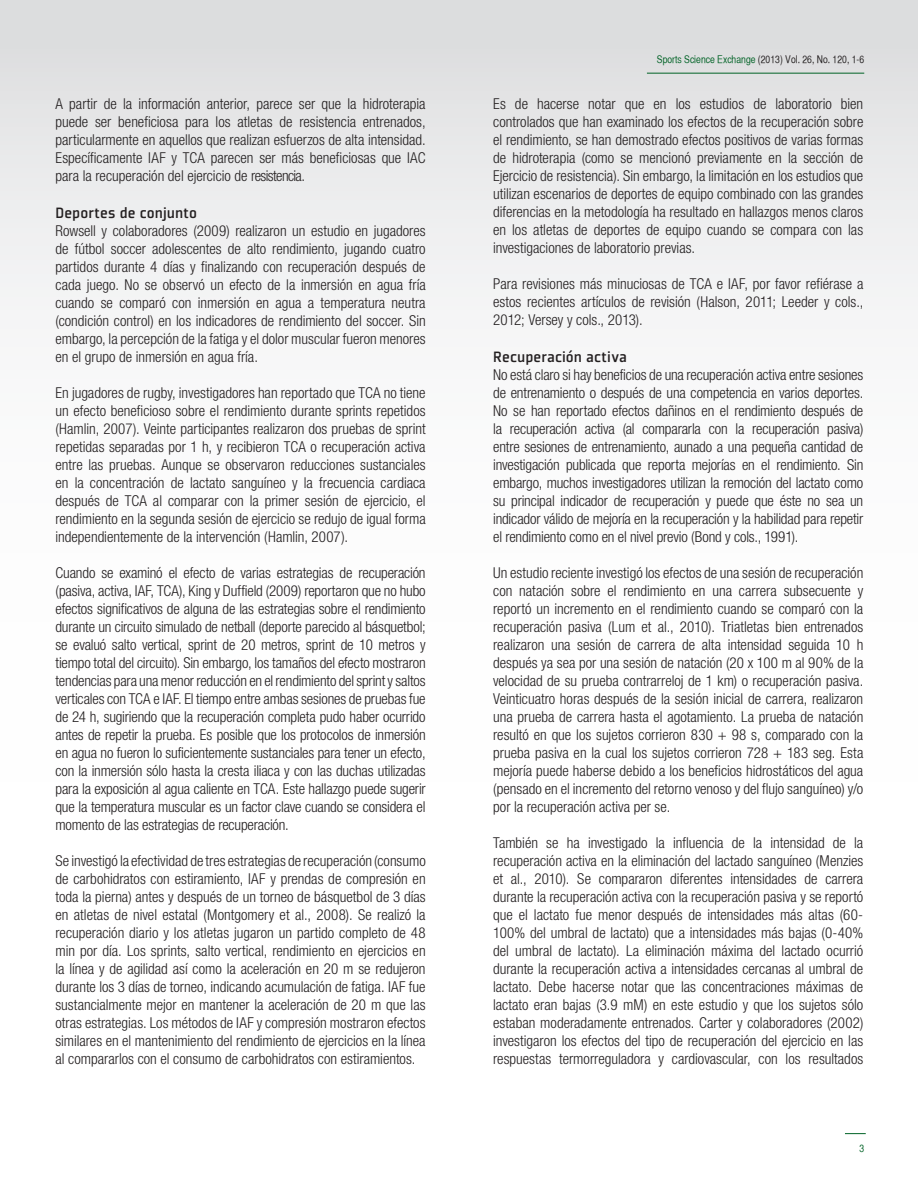
<style>
.page{position:relative;width:918px;height:1188px;background:#fff}
.page>*{position:absolute;margin:0;border:0;box-sizing:border-box;transform-origin:0 0}
.Headings{font:500 16.5px "Plexes Pro";letter-spacing:.005em;color:#231f20}
.t1{font:300 condensed 15px/18px "Helvetica Neue LT Std";color:#231f20;text-align:justify}
.t2{font:10.5px "Helvetica CY Plain";color:#231f20}
.t3{font:10.5px "Helvetica CY Plain";color:#016226}
.s1{color:#016226}
</style>
<div class="page">
<div style="left:0;top:0;width:918px;height:1188px;background:linear-gradient(to bottom,#e8e9ea,#fff)"></div>
<hr style="left:647px;top:73px;width:217px;height:1px;background:#016226">
<svg style="left:845px;top:1133px;width:21px;height:1px"></svg>
<p class="t1" style="left:56px;top:95px;width:372px">A partir de la información anterior, parece ser que la hidroterapia puede ser beneficiosa para los atletas de resistencia entrenados, particularmente en aquellos que realizan esfuerzos de alta intensidad.<br>Específicamente IAF y TCA parecen ser más beneficiosas que IAC para la recuperación del ejercicio de resistencia.</p>
<p class="Headings" style="left:56px;top:203px;width:143px">Deportes de conjunto</p>
<p class="t1" style="left:56px;top:222px;width:372px">Rowsell y colaboradores (2009) realizaron un estudio en jugadores de fútbol soccer adolescentes de alto rendimiento, jugando cuatro partidos durante 4 días y finalizando con recuperación después de cada juego. No se observó un efecto de la inmersión en agua fría cuando se comparó con inmersión en agua a temperatura neutra (condición control) en los indicadores de rendimiento del soccer. Sin embargo, la percepción de la fatiga y el dolor muscular fueron menores en el grupo de inmersión en agua fría.</p>
<p class="t1" style="left:56px;top:384px;width:372px">En jugadores de rugby, investigadores han reportado que TCA no tiene un efecto beneficioso sobre el rendimiento durante sprints repetidos (Hamlin, 2007). Veinte participantes realizaron dos pruebas de sprint repetidas separadas por 1 h, y recibieron TCA o recuperación activa entre las pruebas. Aunque se observaron reducciones sustanciales en la concentración de lactato sanguíneo y la frecuencia cardiaca después de TCA al comparar con la primer sesión de ejercicio, el rendimiento en la segunda sesión de ejercicio se redujo de igual forma independientemente de la intervención (Hamlin, 2007).</p>
<p class="t1" style="left:56px;top:564px;width:372px">Cuando se examinó el efecto de varias estrategias de recuperación (pasiva, activa, IAF, TCA), King y Duffield (2009) reportaron que no hubo efectos significativos de alguna de las estrategias sobre el rendimiento durante un circuito simulado de netball (deporte parecido al básquetbol; se evaluó salto vertical, sprint de 20 metros, sprint de 10 metros y tiempo total del circuito). Sin embargo, los tamaños del efecto mostraron tendencias para una menor reducción en el rendimiento del sprint y saltos verticales con TCA e IAF. El tiempo entre ambas sesiones de pruebas fue de 24 h, sugiriendo que la recuperación completa pudo haber ocurrido antes de repetir la prueba. Es posible que los protocolos de inmersión en agua no fueron lo suficientemente sustanciales para tener un efecto, con la inmersión sólo hasta la cresta iliaca y con las duchas utilizadas para la exposición al agua caliente en TCA. Este hallazgo puede sugerir que la temperatura muscular es un factor clave cuando se considera el momento de las estrategias de recuperación.</p>
<p class="t1" style="left:56px;top:852px;width:372px">Se investigó la efectividad de tres estrategias de recuperación (consumo de carbohidratos con estiramiento, IAF y prendas de compresión en toda la pierna) antes y después de un torneo de básquetbol de 3 días en atletas de nivel estatal (Montgomery et al., 2008). Se realizó la recuperación diario y los atletas jugaron un partido completo de 48 min por día. Los sprints, salto vertical, rendimiento en ejercicios en la línea y de agilidad así como la aceleración en 20 m se redujeron durante los 3 días de torneo, indicando acumulación de fatiga. IAF fue sustancialmente mejor en mantener la aceleración de 20 m que las otras estrategias. Los métodos de IAF y compresión mostraron efectos similares en el mantenimiento del rendimiento de ejercicios en la línea al compararlos con el consumo de carbohidratos con estiramientos.</p>
<p class="t2" style="left:657px;top:53px;width:209px"><span class="s1">Sports Science Exchange</span> (2013) Vol. 26, No. 120, 1-6</p>
<p class="t1" style="left:493px;top:95px;width:372px">Es de hacerse notar que en los estudios de laboratorio bien controlados que han examinado los efectos de la recuperación sobre el rendimiento, se han demostrado efectos positivos de varias formas de hidroterapia (como se mencionó previamente en la sección de Ejercicio de resistencia). Sin embargo, la limitación en los estudios que utilizan escenarios de deportes de equipo combinado con las grandes diferencias en la metodología ha resultado en hallazgos menos claros en los atletas de deportes de equipo cuando se compara con las investigaciones de laboratorio previas.</p>
<p class="t1" style="left:493px;top:275px;width:372px">Para revisiones más minuciosas de TCA e IAF, por favor refiérase a estos recientes artículos de revisión (Halson, 2011; Leeder y cols., 2012; Versey y cols., 2013).</p>
<p class="Headings" style="left:493px;top:347px;width:135px">Recuperación activa</p>
<p class="t1" style="left:493px;top:366px;width:372px">No está claro si hay beneficios de una recuperación activa entre sesiones de entrenamiento o después de una competencia en varios deportes.<br>No se han reportado efectos dañinos en el rendimiento después de la recuperación activa (al compararla con la recuperación pasiva) entre sesiones de entrenamiento, aunado a una pequeña cantidad de investigación publicada que reporta mejorías en el rendimiento. Sin embargo, muchos investigadores utilizan la remoción del lactato como su principal indicador de recuperación y puede que éste no sea un indicador válido de mejoría en la recuperación y la habilidad para repetir el rendimiento como en el nivel previo (Bond y cols., 1991).</p>
<p class="t1" style="left:493px;top:564px;width:372px">Un estudio reciente investigó los efectos de una sesión de recuperación con natación sobre el rendimiento en una carrera subsecuente y reportó un incremento en el rendimiento cuando se comparó con la recuperación pasiva (Lum et al., 2010). Triatletas bien entrenados realizaron una sesión de carrera de alta intensidad seguida 10 h después ya sea por una sesión de natación (20 x 100 m al 90% de la velocidad de su prueba contrarreloj de 1 km) o recuperación pasiva.<br>Veinticuatro horas después de la sesión inicial de carrera, realizaron una prueba de carrera hasta el agotamiento. La prueba de natación resultó en que los sujetos corrieron 830 + 98 s, comparado con la prueba pasiva en la cual los sujetos corrieron 728 + 183 seg. Esta mejoría puede haberse debido a los beneficios hidrostáticos del agua (pensado en el incremento del retorno venoso y del flujo sanguíneo) y/o por la recuperación activa per se.</p>
<p class="t1" style="left:493px;top:834px;width:372px">También se ha investigado la influencia de la intensidad de la recuperación activa en la eliminación del lactado sanguíneo (Menzies et al., 2010). Se compararon diferentes intensidades de carrera durante la recuperación activa con la recuperación pasiva y se reportó que el lactato fue menor después de intensidades más altas (60- 100% del umbral de lactato) que a intensidades más bajas (0-40% del umbral de lactato). La eliminación máxima del lactado ocurrió durante la recuperación activa a intensidades cercanas al umbral de lactato. Debe hacerse notar que las concentraciones máximas de lactato eran bajas (3.9 mM) en este estudio y que los sujetos sólo estaban moderadamente entrenados. Carter y colaboradores (2002) investigaron los efectos del tipo de recuperación del ejercicio en las respuestas termorreguladora y cardiovascular, con los resultados</p>
<p class="t3" style="left:859px;top:1142px;width:6px">3</p>
</div>
